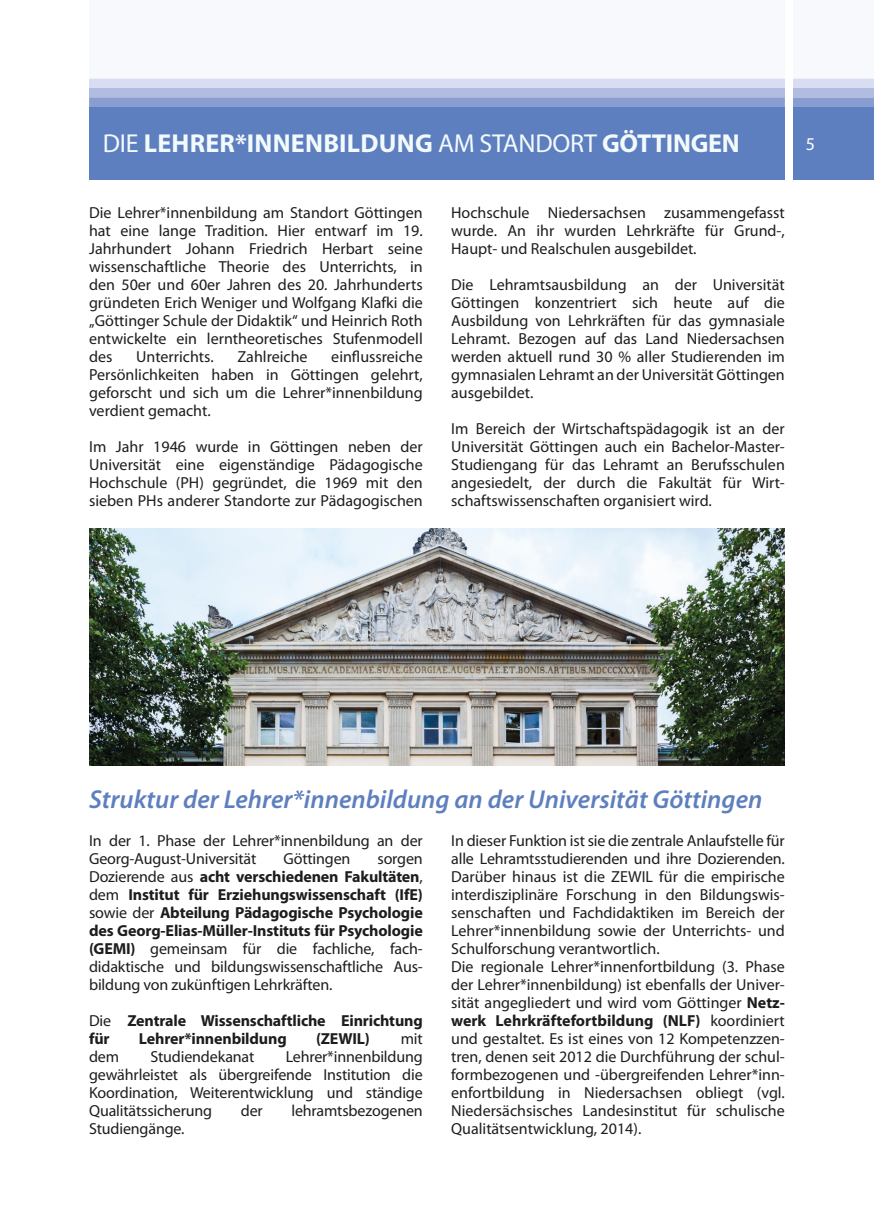
<style>
.page{position:relative;width:874px;height:1225px;background:#fff}
.page>*{position:absolute;margin:0;border:0;box-sizing:border-box;transform-origin:0 0}
.t1{font:italic 600 26px "Myriad Pro";color:#5e7fbf}
.t2{font:700 26px "Myriad Pro";letter-spacing:.01em;color:#f3fafd}
.t3{font:18px "Myriad Pro";color:#fff}
.t4{font:16px/18px "Myriad Pro";color:#1d1d1b;text-align:justify}
.t5{font:700 16px/18px "Myriad Pro";letter-spacing:-.01em;color:#1d1d1b;text-align:justify}
.s1{font-weight:400}
.s2{font-weight:700}
</style>
<div class="page">
<div style="left:89px;top:108px;width:695px;height:72px;background:#5e7fbf"></div>
<div style="left:89px;top:0;width:695px;height:79px;background:#f8f9fd"></div>
<div style="left:89px;top:79px;width:695px;height:9px;background:#d9ddf1"></div>
<div style="left:89px;top:88px;width:695px;height:10px;background:#b2bce1"></div>
<svg style="left:89px;top:98px;width:695px;height:10px;background:#859ace"></svg>
<div style="left:793px;top:108px;width:80px;height:72px;background:#5e7fbf"></div>
<div style="left:793px;top:0;width:80px;height:79px;background:#f8f9fd"></div>
<div style="left:793px;top:79px;width:80px;height:9px;background:#d9ddf1"></div>
<div style="left:793px;top:88px;width:80px;height:10px;background:#b2bce1"></div>
<div style="left:793px;top:98px;width:80px;height:10px;background:#8a9dd0"></div>
<img style="left:89px;top:529px;width:695px;height:236px">
<h1 class="t2" style="left:103px;top:126px;width:638px"><span class="s1">DIE</span> LEHRER*INNENBILDUNG <span class="s1">AM STANDORT</span> GÖTTINGEN</h1>
<p class="t3" style="left:805px;top:132px;width:11px">5</p>
<p class="t4" style="left:89px;top:203px;width:335px">Die Lehrer*innenbildung am Standort Göttingen hat eine lange Tradition. Hier entwarf im 19.<br>Jahrhundert Johann Friedrich Herbart seine wissenschaftliche Theorie des Unterrichts, in den 50er und 60er Jahren des 20. Jahrhunderts gründeten Erich Weniger und Wolfgang Klafki die „Göttinger Schule der Didaktik“ und Heinrich Roth entwickelte ein lerntheoretisches Stufenmodell des</p>
<p class="t4" style="left:89px;top:347px;width:335px;text-indent:242px">einflussreiche Persönlichkeiten haben in Göttingen gelehrt, geforscht und sich um die Lehrer*innenbildung verdient gemacht.</p>
<p class="t4" style="left:89px;top:437px;width:335px">Im Jahr 1946 wurde in Göttingen neben der Universität eine eigenständige Pädagogische Hochschule (PH) gegründet, die 1969 mit den sieben PHs anderer Standorte zur Pädagogischen</p>
<p class="t4" style="left:136px;top:347px;width:79px">Unterrichts.</p>
<p class="t4" style="left:237px;top:347px;width:72px">Zahlreiche</p>
<p class="t4" style="left:451px;top:203px;width:335px">Hochschule Niedersachsen zusammengefasst wurde. An ihr wurden Lehrkräfte für Grund-, Haupt- und Realschulen ausgebildet.</p>
<p class="t4" style="left:451px;top:275px;width:335px">Die Lehramtsausbildung an der Universität Göttingen konzentriert sich heute auf die Ausbildung von Lehrkräften für das gymnasiale Lehramt. Bezogen auf das Land Niedersachsen werden aktuell rund 30 % aller Studierenden im gymnasialen Lehramt an der Universität Göttingen ausgebildet.</p>
<p class="t4" style="left:451px;top:419px;width:335px">Im Bereich der Wirtschaftspädagogik ist an der Universität Göttingen auch ein Bachelor-Master-Studiengang für das Lehramt an Berufsschulen angesiedelt, der durch die Fakultät für Wirt&shy;schaftswissenschaften organisiert wird.</p>
<h1 class="t1" style="left:89px;top:782px;width:674px">Struktur der Lehrer*innenbildung an der Universität Göttingen</h1>
<p class="t4" style="left:89px;top:831px;width:335px">In der 1. Phase der Lehrer*innenbildung an der<br>Georg-August-Universität</p>
<p class="t4" style="left:451px;top:831px;width:335px;text-align:left">In dieser Funktion ist sie die zentrale Anlaufstelle für alle Lehramtsstudierenden und ihre Dozierenden.<br>Darüber hinaus ist die ZEWIL für die empirische interdisziplinäre Forschung in den Bildungswis&shy;senschaften und Fachdidaktiken im Bereich der Lehrer*innenbildung sowie der Unterrichts- und Schulforschung verantwortlich.<br>Die regionale Lehrer*innenfortbildung (3. Phase der Lehrer*innenbildung) ist ebenfalls der Univer&shy;sität angegliedert und wird vom Göttinger <span class="s2">Netz&shy;werk Lehrkräftefortbildung (NLF)</span> koordiniert und gestaltet. Es ist eines von 12 Kompetenzzen&shy;tren, denen seit 2012 die Durchführung der schul&shy;formbezogenen und -übergreifenden Lehrer*inn&shy;enfortbildung in Niedersachsen obliegt (vgl.<br>Niedersächsisches Landesinstitut für schulische Qualitätsentwicklung, 2014).</p>
<p class="t4" style="left:283px;top:849px;width:68px">Göttingen</p>
<p class="t5" style="left:89px;top:849px;width:335px;text-indent:288px"><span class="s1">sorgen Dozierende aus</span> acht verschiedenen Fakultäten<span class="s1">, dem</span> Institut für Erziehungswissenschaft (IfE) <span class="s1">sowie der</span> Abteilung Pädagogische Psychologie des Georg-Elias-Müller-Instituts für Psychologie (GEMI) <span class="s1">gemeinsam für die fachliche, fach&shy;didaktische und bildungswissenschaftliche Aus&shy;bildung von zukünftigen Lehrkräften.</span></p>
<p class="t5" style="left:89px;top:1011px;width:335px"><span class="s1">Die</span> Zentrale Wissenschaftliche Einrichtung für</p>
<p class="t5" style="left:139px;top:1029px;width:149px">Lehrer*innenbildung</p>
<p class="t5" style="left:316px;top:1029px;width:55px">(ZEWIL)</p>
<p class="t4" style="left:400px;top:1029px;width:24px">mit</p>
<p class="t4" style="left:89px;top:1047px;width:335px;text-indent:196px">Lehrer*innenbildung gewährleistet als übergreifende Institution die Koordination, Weiterentwicklung und ständige Qualitätssicherung</p>
<p class="t4" style="left:89px;top:1047px;width:32px">dem</p>
<p class="t4" style="left:150px;top:1047px;width:105px">Studiendekanat</p>
<p class="t4" style="left:241px;top:1101px;width:23px">der</p>
<p class="t4" style="left:291px;top:1101px;width:133px">lehramtsbezogenen</p>
<p class="t4" style="left:89px;top:1119px;width:97px">Studiengänge.</p>
</div>
